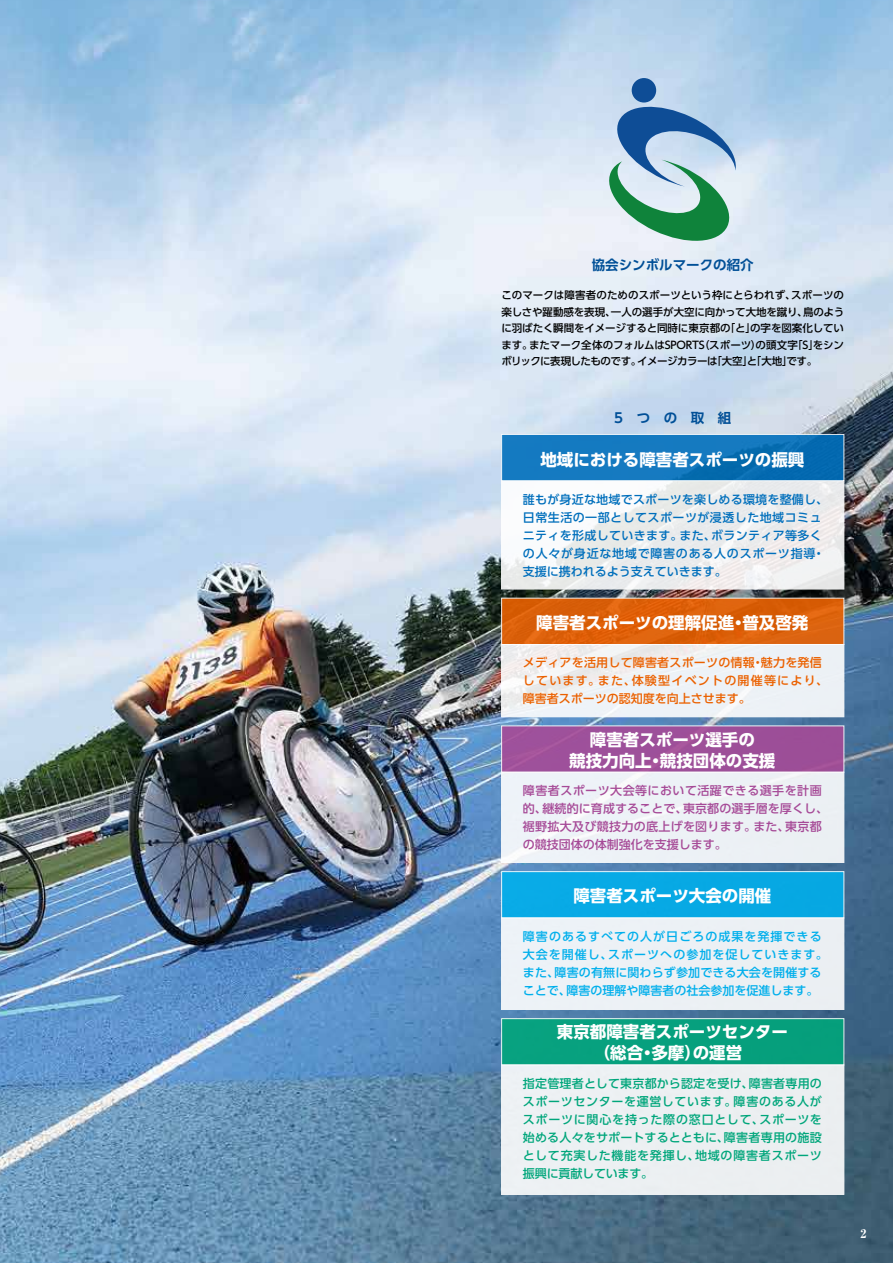
<style>
.page{position:relative;width:893px;height:1263px;background:#fff}
.page>*{position:absolute;margin:0;border:0;box-sizing:border-box;transform-origin:0 0}
.t1{font:700 16.5px/21px "UD Shin Go Pro";color:#fff;text-align:center}
.t2{font:700 13.5px "UD Shin Go Pro De";color:#004f97}
.t3{font:500 12px/18px "UD Shin Go Pro";letter-spacing:.045em;color:#00a67b;text-align:justify}
.t4{font:500 12px/18px "UD Shin Go Pro";letter-spacing:.025em;color:#006fbc}
.t5{font:500 12px/18px "UD Shin Go Pro";letter-spacing:.01em;color:#00afec}
.t6{font:500 12px/18px "UD Shin Go Pro";letter-spacing:.025em;color:#a64a97}
.t7{font:500 12px/18px "UD Shin Go Pro";letter-spacing:.02em;color:#eb6100}
.t8{font:800 12px "Ryumin Pro";color:#fff}
.t9{font:500 10.5px/16.5px "UD Shin Go Pro";letter-spacing:-.035em;color:#000;text-align:justify}
</style>
<div class="page">
<img style="left:0;top:0;width:893px;height:1263px">
<svg style="left:603px;top:102px;width:136px;height:144px"></svg>
<div style="left:632px;top:78px;width:24px;height:25px;background:#0e4d96;border-radius:50%"></div>
<img style="left:0;top:59px;width:20px;height:284px">
<div style="left:502px;top:1019px;width:342px;height:46px;background:#07a07e"></div>
<div style="left:501px;top:1018px;width:343px;height:47px;border:1px solid #fff"></div>
<div style="left:502px;top:1065px;width:342px;height:129px;background:#eceff2"></div>
<div style="left:501px;top:1065px;width:343px;height:130px;border:1px solid #fff"></div>
<div style="left:502px;top:872px;width:342px;height:46px;background:#07a9e4"></div>
<div style="left:501px;top:871px;width:343px;height:47px;border:1px solid #fff"></div>
<div style="left:502px;top:918px;width:342px;height:91px;background:#ecf1f5"></div>
<div style="left:501px;top:918px;width:343px;height:92px;border:1px solid #fff"></div>
<div style="left:502px;top:726px;width:342px;height:46px;background:#9d509a"></div>
<div style="left:502px;top:772px;width:342px;height:90px;background:#edf2f6"></div>
<div style="left:501px;top:772px;width:343px;height:91px;border:1px solid #fff"></div>
<div style="left:502px;top:481px;width:342px;height:108px;background:linear-gradient(to right,#f5f7f7,#eae9ea)"></div>
<div style="left:501px;top:480px;width:343px;height:109px;border:1px solid #fff"></div>
<div style="left:502px;top:434px;width:342px;height:47px;background:linear-gradient(to right,#197fc5,#066bb0)"></div>
<div style="left:501px;top:434px;width:343px;height:47px;border:1px solid #fff"></div>
<div style="left:502px;top:598px;width:342px;height:46px;background:#dc5f09"></div>
<div style="left:502px;top:644px;width:342px;height:73px;background:linear-gradient(to right,#f0f0f1,#ecf2f7)"></div>
<div style="left:501px;top:644px;width:343px;height:73px;border:1px solid #fff"></div>
<p class="t2" style="left:592px;top:253px;width:163px">協会シンボルマークの紹介</p>
<p class="t9" style="left:501px;top:287px;width:344px">このマークは障害者のためのスポーツという枠にとらわれず、スポーツの楽しさや躍動感を表現、一人の選手が大空に向かって大地を蹴り、鳥のように羽ばたく瞬間をイメージすると同時に東京都の「と」の字を図案化しています。またマーク全体のフォルムはSPORTS（スポーツ）の頭文字「S」をシンボリックに表現したものです。イメージカラーは「大空」と「大地」です。</p>
<p class="t2" style="left:614px;top:407px;width:118px">5　つ　の　取　組</p>
<h1 class="t1" style="left:540px;top:449px;width:266px">地域における障害者スポーツの振興</h1>
<p class="t4" style="left:523px;top:490px;width:307px">誰もが身近な地域でスポーツを楽しめる環境を整備し、日常生活の一部としてスポーツが浸透した地域コミュニティを形成していきます。また、ボランティア等多くの人々が身近な地域で障害のある人のスポーツ指導・支援に携われるよう支えていきます。</p>
<h1 class="t1" style="left:536px;top:612px;width:274px">障害者スポーツの理解促進・普及啓発</h1>
<p class="t7" style="left:523px;top:653px;width:307px">メディアを活用して障害者スポーツの情報・魅力を発信しています。また、体験型イベントの開催等により、障害者スポーツの認知度を向上させます。</p>
<h1 class="t1" style="left:569px;top:728px;width:208px">障害者スポーツ選手の<br>競技力向上・競技団体の支援</h1>
<p class="t6" style="left:523px;top:781px;width:307px">障害者スポーツ大会等において活躍できる選手を計画的、継続的に育成することで、東京都の選手層を厚くし、裾野拡大及び競技力の底上げを図ります。また、東京都の競技団体の体制強化を支援します。</p>
<h1 class="t1" style="left:573px;top:885px;width:199px">障害者スポーツ大会の開催</h1>
<p class="t5" style="left:523px;top:927px;width:306px">障害のあるすべての人が日ごろの成果を発揮できる大会を開催し、スポーツへの参加を促していきます。また、障害の有無に関わらず参加できる大会を開催することで、障害の理解や障害者の社会参加を促進します。</p>
<h1 class="t1" style="left:557px;top:1021px;width:233px">東京都障害者スポーツセンター（総合・多摩）の運営</h1>
<p class="t3" style="left:523px;top:1074px;width:301px">指定管理者として東京都から認定を受け、障害者専用のスポーツセンターを運営しています。障害のある人がスポーツに関心を持った際の窓口として、スポーツを始める人々をサポートするとともに、障害者専用の施設として充実した機能を発揮し、地域の障害者スポーツ振興に貢献しています。</p>
<p class="t8" style="left:861px;top:1224px;width:7px">2</p>
</div>
